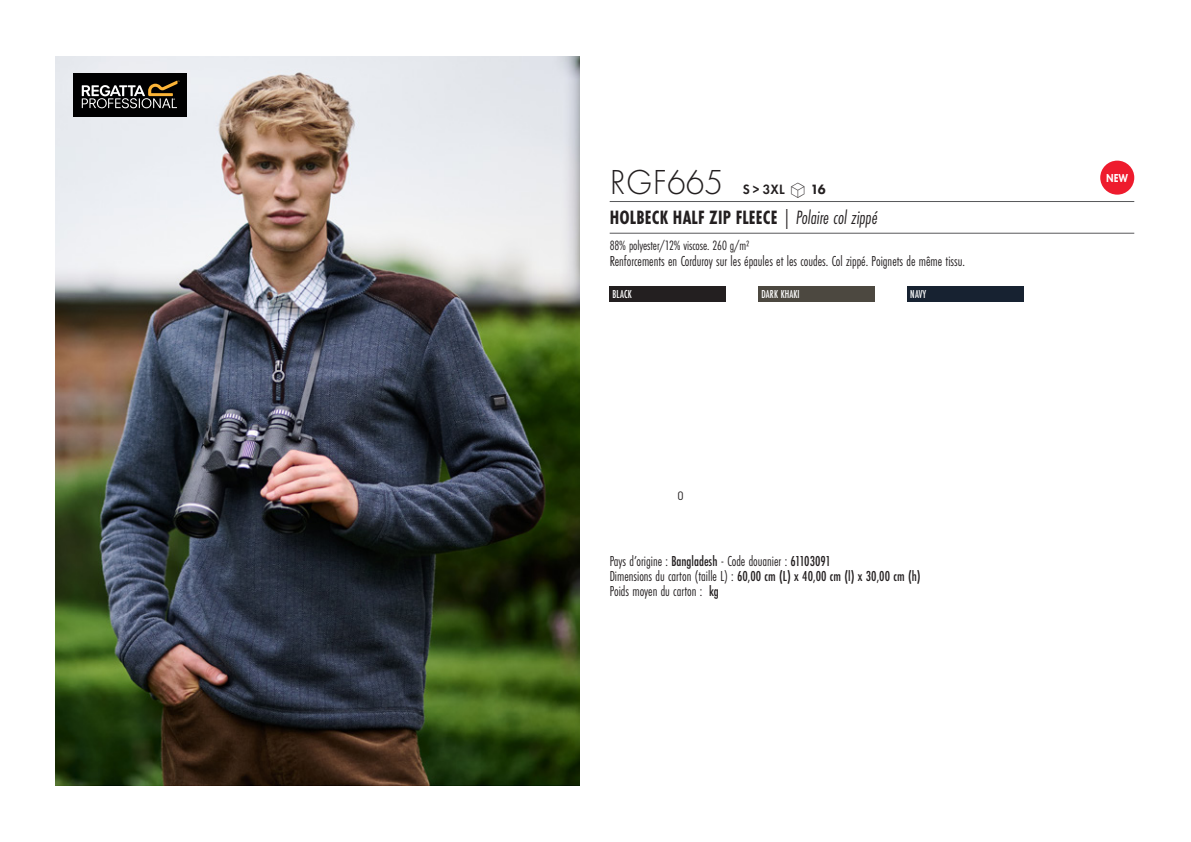
<style>
.page{position:relative;width:1191px;height:842px;background:#fff}
.page>*{position:absolute;margin:0;border:0;box-sizing:border-box;transform-origin:0 0}
.t1{font:300 36px "Futura PT";letter-spacing:.005em;color:#231f20;scale:.95 1}
.t2{font:700 20px "Futura PT Cond";letter-spacing:.01em;color:#231f20;scale:.95 1}
.t3{font:15px "Futura PT Cond";color:#231f20;scale:.95 1}
.t4{font:500 15px "Futura PT Cond";color:#231f20;scale:.95 1}
.grammage_2020{font:14px "Futura PT Cond";letter-spacing:-.005em;color:#231f20;scale:.95 1}
.t5{font:600 14px "Futura PT";color:#231f20;scale:.95 1}
.Coloris_nuancier_bla{font:500 12px "Futura PT Cond";letter-spacing:.01em;color:#fff;scale:.9 1}
.nuancier_bloc_packsh{font:800 12px "Futura PT";color:#fff;scale:.8 1}
._88_tailles_tab_maig{font:12px "DIN Pro";color:#231f20}
.s1{font-family:"Linotype Shapeshifter";font-weight:400;font-size:20px}
.s2{font-weight:800}
.s3{font-weight:400;font-style:italic}
.s4{font-weight:500}
.s5{font-weight:400}
</style>
<div class="page">
<img style="left:55px;top:57px;width:524px;height:728px">
<div style="left:74px;top:74px;width:113px;height:43px;background:#000001"></div>
<svg style="left:82px;top:81px;width:98px;height:27px"></svg>
<div style="left:609px;top:286px;width:117px;height:16px;background:#231f20"></div>
<div style="left:758px;top:286px;width:116px;height:16px;background:#4c4840"></div>
<div style="left:907px;top:286px;width:116px;height:16px;background:#172231"></div>
<div style="left:1100px;top:161px;width:34px;height:34px;background:#ee1b2d;border-radius:50%"></div>
<hr style="left:609px;top:201px;width:525px;height:1px;background:#57585a">
<hr style="left:609px;top:233px;width:525px;height:1px;background:#57585a">
<p class="t1" style="left:610px;top:162px;width:121px">RGF665</p>
<p class="t5" style="left:742px;top:181px;width:89px">S &gt; 3XL <span class="s1">S</span> <span class="s2">16</span></p>
<p class="t2" style="left:610px;top:206px;width:283px">HOLBECK HALF ZIP FLEECE <span class="s3">| Polaire col zippé</span></p>
<p class="grammage_2020" style="left:609px;top:238px;width:149px">88% polyester/12% viscose. 260 g/m2</p>
<p class="t3" style="left:609px;top:253px;width:375px">Renforcements en Corduroy sur les épaules et les coudes. Col zippé. Poignets de même tissu.</p>
<p class="Coloris_nuancier_bla" style="left:612px;top:287px;width:23px">BLACK</p>
<p class="Coloris_nuancier_bla" style="left:761px;top:287px;width:44px">DARK KHAKI</p>
<p class="Coloris_nuancier_bla" style="left:910px;top:287px;width:19px">NAVY</p>
<p class="_88_tailles_tab_maig" style="left:677px;top:486px;width:8px">0</p>
<p class="t3" style="left:609px;top:552px;width:234px">Pays d’origine : <span class="s4">Bangladesh</span> - Code douanier : <span class="s4">61103091</span></p>
<p class="t4" style="left:609px;top:567px;width:329px"><span class="s5">Dimensions du carton (taille L) :</span> 60,00 cm (L) x 40,00 cm (l) x 30,00 cm (h)</p>
<p class="t3" style="left:609px;top:582px;width:116px">Poids moyen du carton : <span class="s4">kg</span></p>
<p class="nuancier_bloc_packsh" style="left:1106px;top:171px;width:29px">NEW</p>
</div>
